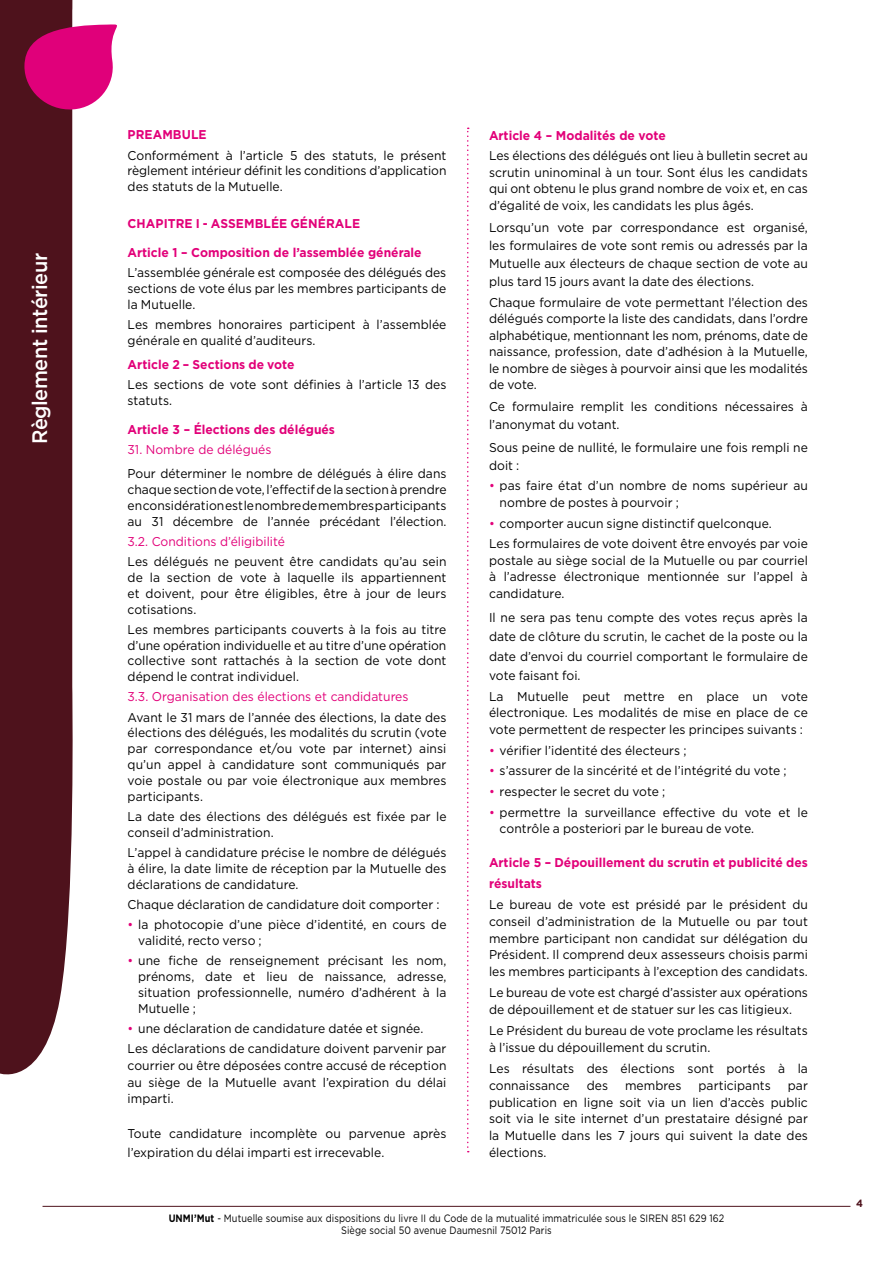
<style>
.page{position:relative;width:893px;height:1263px;background:#fff}
.page>*{position:absolute;margin:0;border:0;box-sizing:border-box;transform-origin:0 0}
.t1{font:500 21px "Gotham";letter-spacing:-.025em;color:#fff;scale:.95 1}
.t2{font:12.75px/15.9px "Gotham";letter-spacing:.005em;color:#000;text-align:justify;scale:.95 1}
.t3{font:700 12.75px/21px "Gotham";color:#e20079;scale:.95 1}
.t4{font:12.75px "Gotham";color:#e20079;scale:.95 1}
.t5{font:10.65px/12px "Gotham";letter-spacing:.01em;color:#000;text-align:center;scale:.86 1}
.t6{font:700 10.5px "Gotham";color:#4e121c;scale:.95 1}
.s1{color:#e20079}
.s2{font-weight:700}
</style>
<div class="page">
<div style="left:0;top:0;width:73px;height:1075px;background:#4e121c"></div>
<hr style="left:43px;top:1206px;width:807px;height:1px;background:#4e121c">
<svg style="left:24px;top:24px;width:93px;height:87px;background:#cf1d7b"></svg>
<svg style="left:467px;top:128px;width:2px;height:1024px"></svg>
<h1 class="t1" style="left:28px;top:444px;width:203px;rotate:-90deg">Règlement intérieur</h1>
<p class="t3" style="left:128px;top:124px;width:85px">PREAMBULE</p>
<p class="t2" style="left:128px;top:147px;width:337px">Conformément à l’article 5 des statuts, le présent règlement intérieur définit les conditions d’application des statuts de la Mutuelle.</p>
<p class="t3" style="left:128px;top:213px;width:246px">CHAPITRE I - ASSEMBLÉE GÉNÉRALE</p>
<p class="t3" style="left:128px;top:241px;width:311px">Article 1 – Composition de l’assemblée générale</p>
<p class="t2" style="left:128px;top:264px;width:337px">L’assemblée générale est composée des délégués des sections de vote élus par les membres participants de la Mutuelle.</p>
<p class="t2" style="left:128px;top:316px;width:337px">Les membres honoraires participent à l’assemblée générale en qualité d’auditeurs.</p>
<p class="t3" style="left:128px;top:354px;width:177px">Article 2 – Sections de vote</p>
<p class="t2" style="left:128px;top:376px;width:337px">Les sections de vote sont définies à l’article 13 des statuts.</p>
<p class="t3" style="left:128px;top:418px;width:220px">Article 3 – Élections des délégués</p>
<p class="t4" style="left:128px;top:441px;width:153px">31. Nombre de délégués</p>
<p class="t2" style="left:128px;top:465px;width:337px">Pour déterminer le nombre de délégués à élire dans chaque section de vote, l’effectif de la section à prendre en considération est le nombre de membres participants au 31 décembre de l’année précédant l’élection.</p>
<p class="t4" style="left:128px;top:533px;width:167px">3.2. Conditions d’éligibilité</p>
<p class="t2" style="left:128px;top:553px;width:337px">Les délégués ne peuvent être candidats qu’au sein de la section de vote à laquelle ils appartiennent et doivent, pour être éligibles, être à jour de leurs cotisations.</p>
<p class="t2" style="left:128px;top:621px;width:337px">Les membres participants couverts à la fois au titre d’une opération individuelle et au titre d’une opération collective sont rattachés à la section de vote dont dépend le contrat individuel.</p>
<p class="t4" style="left:128px;top:689px;width:297px">3.3. Organisation des élections et candidatures</p>
<p class="t2" style="left:128px;top:709px;width:337px">Avant le 31 mars de l’année des élections, la date des élections des délégués, les modalités du scrutin (vote par correspondance et/ou vote par internet) ainsi qu’un appel à candidature sont communiqués par voie postale ou par voie électronique aux membres participants.</p>
<p class="t2" style="left:128px;top:808px;width:337px">La date des élections des délégués est fixée par le conseil d’administration.</p>
<p class="t2" style="left:128px;top:844px;width:337px">L’appel à candidature précise le nombre de délégués à élire, la date limite de réception par la Mutuelle des déclarations de candidature.</p>
<p class="t2" style="left:128px;top:896px;width:330px">Chaque déclaration de candidature doit comporter :</p>
<p class="t2" style="left:138px;top:916px;width:326px;text-indent:-11px"><span class="s1">•</span> la photocopie d’une pièce d’identité, en cours de validité, recto verso ;</p>
<p class="t2" style="left:138px;top:952px;width:326px;text-indent:-11px"><span class="s1">•</span> une fiche de renseignement précisant les nom, prénoms, date et lieu de naissance, adresse, situation professionnelle, numéro d’adhérent à la Mutuelle ;</p>
<p class="t2" style="left:128px;top:1018px;width:337px;line-height:19.8px"><span class="s1">•</span> une déclaration de candidature datée et signée.<br>Les déclarations de candidature doivent parvenir par</p>
<p class="t2" style="left:128px;top:1056px;width:337px;line-height:17.1px">courrier ou être déposées contre accusé de réception au siège de la Mutuelle avant l’expiration du délai</p>
<p class="t2" style="left:128px;top:1090px;width:50px">imparti.</p>
<p class="t2" style="left:128px;top:1124px;width:337px;line-height:18.6px">Toute candidature incomplète ou parvenue après l’expiration du délai imparti est irrecevable.</p>
<p class="t3" style="left:489px;top:124px;width:188px">Article 4 – Modalités de vote</p>
<p class="t2" style="left:489px;top:147px;width:337px;line-height:16.5px">Les élections des délégués ont lieu à bulletin secret au scrutin uninominal à un tour. Sont élus les candidats qui ont obtenu le plus grand nombre de voix et, en cas d’égalité de voix, les candidats les plus âgés.</p>
<p class="t2" style="left:489px;top:218px;width:337px;line-height:18px">Lorsqu’un vote par correspondance est organisé, les formulaires de vote sont remis ou adressés par la Mutuelle aux électeurs de chaque section de vote au plus tard 15 jours avant la date des élections.</p>
<p class="t2" style="left:489px;top:294px;width:337px;line-height:16.5px">Chaque formulaire de vote permettant l’élection des délégués comporte la liste des candidats, dans l’ordre alphabétique, mentionnant les nom, prénoms, date de naissance, profession, date d’adhésion à la Mutuelle, le nombre de sièges à pourvoir ainsi que les modalités de vote.</p>
<p class="t2" style="left:489px;top:398px;width:337px;line-height:18px">Ce formulaire remplit les conditions nécessaires à l’anonymat du votant.</p>
<p class="t2" style="left:489px;top:438px;width:337px;line-height:18px">Sous peine de nullité, le formulaire une fois rempli ne doit :</p>
<p class="t2" style="left:500px;top:477px;width:326px;line-height:16.5px;text-indent:-11px"><span class="s1">•</span> pas faire état d’un nombre de noms supérieur au nombre de postes à pourvoir ;</p>
<p class="t2" style="left:489px;top:512px;width:337px;line-height:20.7px"><span class="s1">•</span> comporter aucun signe distinctif quelconque.<br>Les formulaires de vote doivent être envoyés par voie</p>
<p class="t2" style="left:489px;top:552px;width:337px;line-height:16.5px">postale au siège social de la Mutuelle ou par courriel à l’adresse électronique mentionnée sur l’appel à candidature.</p>
<p class="t2" style="left:489px;top:607px;width:337px;line-height:19.5px">Il ne sera pas tenu compte des votes reçus après la date de clôture du scrutin, le cachet de la poste ou la date d’envoi du courriel comportant le formulaire de vote faisant foi.</p>
<p class="t2" style="left:489px;top:688px;width:337px;line-height:16.5px">La Mutuelle peut mettre en place un vote électronique. Les modalités de mise en place de ce vote permettent de respecter les principes suivants :</p>
<p class="t2" style="left:489px;top:742px;width:209px"><span class="s1">•</span> vérifier l’identité des électeurs ;</p>
<p class="t2" style="left:489px;top:762px;width:315px"><span class="s1">•</span> s’assurer de la sincérité et de l’intégrité du vote ;</p>
<p class="t2" style="left:489px;top:783px;width:187px"><span class="s1">•</span> respecter le secret du vote ;</p>
<p class="t2" style="left:500px;top:804px;width:326px;line-height:16.5px;text-indent:-11px"><span class="s1">•</span> permettre la surveillance effective du vote et le contrôle a posteriori par le bureau de vote.</p>
<p class="t3" style="left:489px;top:852px;width:337px">Article 5 – Dépouillement du scrutin et publicité des résultats</p>
<p class="t2" style="left:489px;top:896px;width:337px;line-height:16.8px">Le bureau de vote est présidé par le président du conseil d’administration de la Mutuelle ou par tout membre participant non candidat sur délégation du Président. Il comprend deux assesseurs choisis parmi les membres participants à l’exception des candidats.</p>
<p class="t2" style="left:489px;top:984px;width:337px;line-height:16.8px">Le bureau de vote est chargé d’assister aux opérations de dépouillement et de statuer sur les cas litigieux.</p>
<p class="t2" style="left:489px;top:1022px;width:337px;line-height:16.8px">Le Président du bureau de vote proclame les résultats à l’issue du dépouillement du scrutin.</p>
<p class="t2" style="left:489px;top:1060px;width:337px;line-height:16.8px">Les résultats des élections sont portés à la connaissance</p>
<p class="t2" style="left:587px;top:1077px;width:24px">des</p>
<p class="t2" style="left:625px;top:1077px;width:61px">membres</p>
<p class="t2" style="left:698px;top:1077px;width:78px">participants</p>
<p class="t2" style="left:489px;top:1076px;width:337px;line-height:16.8px;text-indent:299px">par publication en ligne soit via un lien d’accès public soit via le site internet d’un prestataire désigné par la Mutuelle dans les 7 jours qui suivent la date des élections.</p>
<p class="t5" style="left:169px;top:1212px;width:648px"><span class="s2">UNMI’Mut</span> - Mutuelle soumise aux dispositions du livre II du Code de la mutualité immatriculée sous le SIREN 851 629 162<br>Siège social 50 avenue Daumesnil 75012 Paris</p>
<p class="t6" style="left:856px;top:1197px;width:9px">4</p>
</div>
